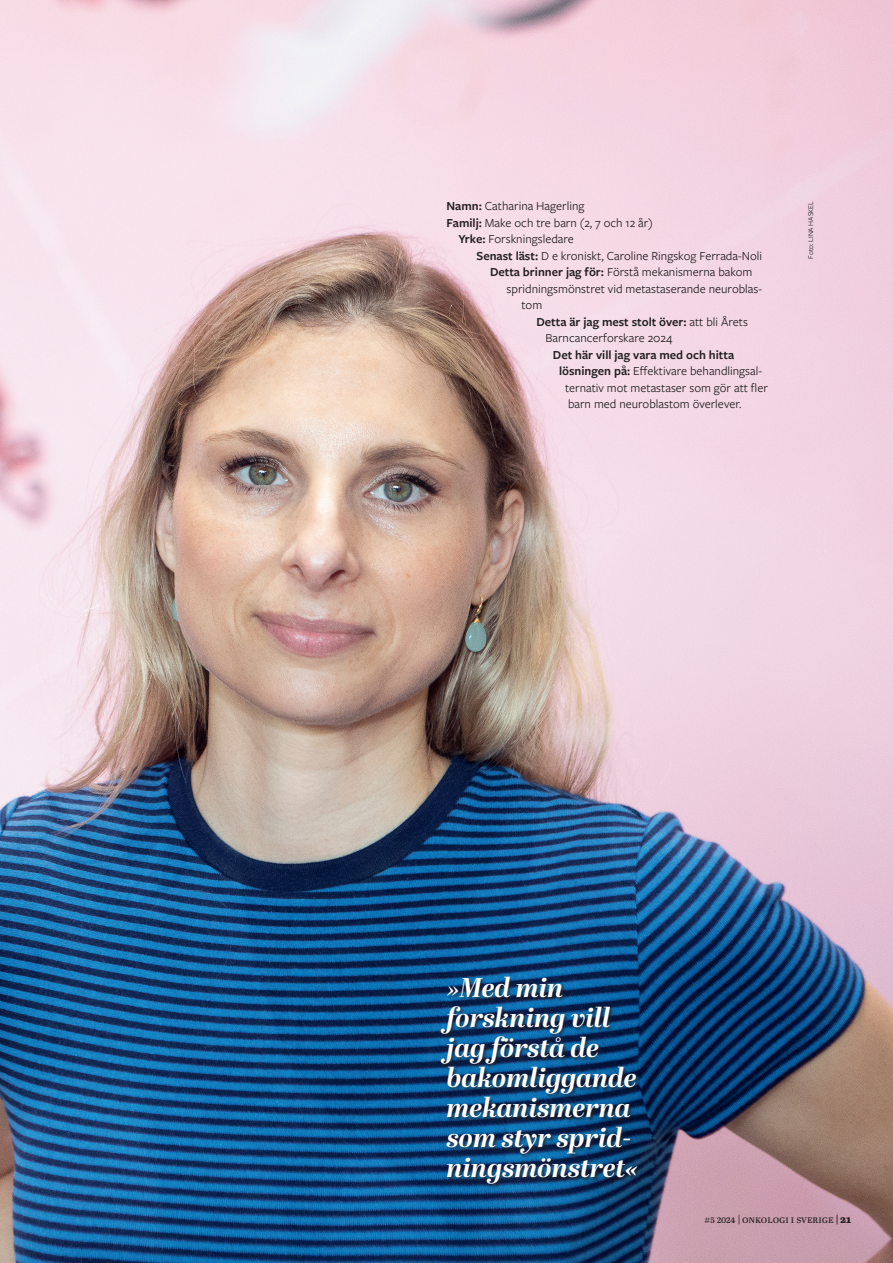
<style>
.page{position:relative;width:893px;height:1263px;background:#fff}
.page>*{position:absolute;margin:0;border:0;box-sizing:border-box;transform-origin:0 0}
.t1{font:italic 700 27px/30px "Abril Display";color:#fff}
.t2{font:12.75px "Freight Sans Pro";color:#231f20}
.t3{font:600 12.75px "Freight Sans Pro";color:#231f20}
.t4{font:10.5px "Abril Text";color:#231f20}
.t5{font:7.5px "Freight Sans Pro";color:#231f20}
.s1{font-weight:600}
.s2{font-weight:400}
.s3{font-weight:800}
</style>
<div class="page">
<img style="left:0;top:0;width:893px;height:1263px">
<div style="left:441px;top:976px;width:201px;height:213px;background:#231f20;opacity:.75"></div>
<p class="t2" style="left:446px;top:197px;width:139px"><span class="s1">Namn:</span> Catharina Hagerling</p>
<p class="t2" style="left:446px;top:214px;width:208px"><span class="s1">Familj:</span> Make och tre barn (2, 7 och 12 år)</p>
<p class="t2" style="left:458px;top:230px;width:117px"><span class="s1">Yrke:</span> Forskningsledare</p>
<p class="t2" style="left:476px;top:247px;width:287px"><span class="s1">Senast läst:</span> D e kroniskt, Caroline Ringskog Ferrada-Noli</p>
<p class="t2" style="left:490px;top:263px;width:264px"><span class="s1">Detta brinner jag för:</span> Förstå mekanismerna bakom</p>
<p class="t2" style="left:506px;top:280px;width:257px">spridningsmönstret vid metastaserande neuroblas-</p>
<p class="t2" style="left:521px;top:296px;width:22px">tom</p>
<p class="t3" style="left:536px;top:313px;width:213px">Detta är jag mest stolt över: <span class="s2">att bli Årets</span></p>
<p class="t2" style="left:545px;top:329px;width:129px">Barncancerforskare 2024</p>
<p class="t3" style="left:553px;top:346px;width:183px">Det här vill jag vara med och hitta</p>
<p class="t2" style="left:559px;top:362px;width:205px"><span class="s1">lösningen på:</span> Effektivare behandlingsal-</p>
<p class="t2" style="left:565px;top:379px;width:204px">ternativ mot metastaser som gör att fler</p>
<p class="t2" style="left:568px;top:395px;width:175px">barn med neuroblastom överlever.</p>
<p class="t5" style="left:806px;top:259px;width:59px;rotate:-90deg">Foto: LINA HASKEL</p>
<h1 class="t1" style="left:446px;top:974px;width:194px"><span class="s2">»</span>Med min forskning vill jag förstå de bakomliggande mekanismerna som styr sprid&shy;ningsmönstret«</h1>
<p class="t4" style="left:704px;top:1212px;width:148px">#5 2024 |onkologi i sverige <span class="s3">|21</span></p>
</div>
